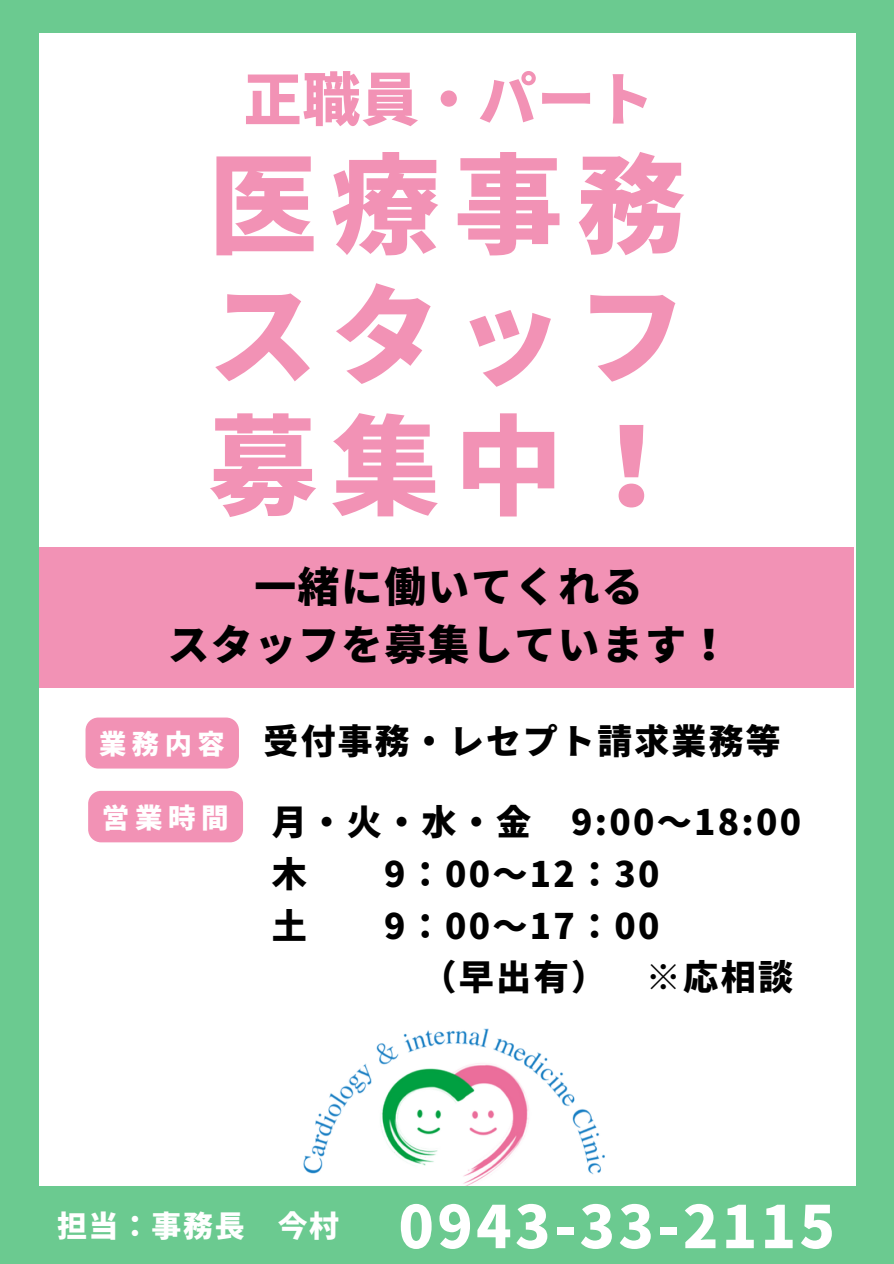
<style>
.page{position:relative;width:894px;height:1264px;background:#fff}
.page>*{position:absolute;margin:0;border:0;box-sizing:border-box;transform-origin:0 0}
.t1{font:900 108.6px/130.6px "Noto Sans JP";letter-spacing:.13em;color:#f292b5;text-align:justify}
.t2{font:900 58.35px "Noto Sans JP";letter-spacing:.055em;color:#fff}
.t3{font:900 57.9px "Noto Sans JP";letter-spacing:.01em;color:#f292b5}
.t4{font:900 41.7px/58.5px "Noto Sans JP";letter-spacing:.04em;color:#000;text-align:center}
.t5{font:900 35.1px/51.4px "Noto Sans JP";letter-spacing:.065em;color:#000}
.t6{font:900 34.8px "Noto Sans JP";letter-spacing:.065em;color:#000}
.s1{font-size:27.3px;color:#fff}
</style>
<div class="page">
<div style="left:0;top:0;width:893px;height:1263px;background:#6bca90"></div>
<div style="left:39px;top:34px;width:815px;height:1151px;background:#fff"></div>
<div style="left:39px;top:547px;width:814px;height:141px;background:#f292b5"></div>
<div style="left:85px;top:717px;width:154px;height:51px;background:#f292b5"></div>
<div style="left:88px;top:790px;width:155px;height:52px;background:#f292b5"></div>
<img style="left:303px;top:1028px;width:302px;height:156px">
<h3 class="t3" style="left:243px;top:53px;width:411px">正職員・パート</h3>
<h1 class="t1" style="left:208px;top:134px;width:478px">医療事務スタッフ募集中！</h1>
<p class="t4" style="left:168px;top:554px;width:563px">一緒に働いてくれる<br>スタッフを募集しています！</p>
<p class="t6" style="left:99px;top:713px;width:682px"><span class="s1">業務内容</span> 受付事務・レセプト請求業務等</p>
<p class="t5" style="left:272px;top:795px;width:530px;text-indent:-170px"><sup>営業時間</sup> 月・火・水・金 9:00〜18:00木</p>
<p class="t5" style="left:384px;top:846px;width:277px">9：00～12：30</p>
<p class="t5" style="left:272px;top:898px;width:34px">土</p>
<p class="t5" style="left:421px;top:898px;width:373px;text-indent:-37px">9：00～17：00<br>（早出有） ※応相談</p>
<h2 class="t2" style="left:57px;top:1180px;width:779px"><sup>担当：事務長</sup> <sup>今村</sup> 0943-33-2115</h2>
</div>
